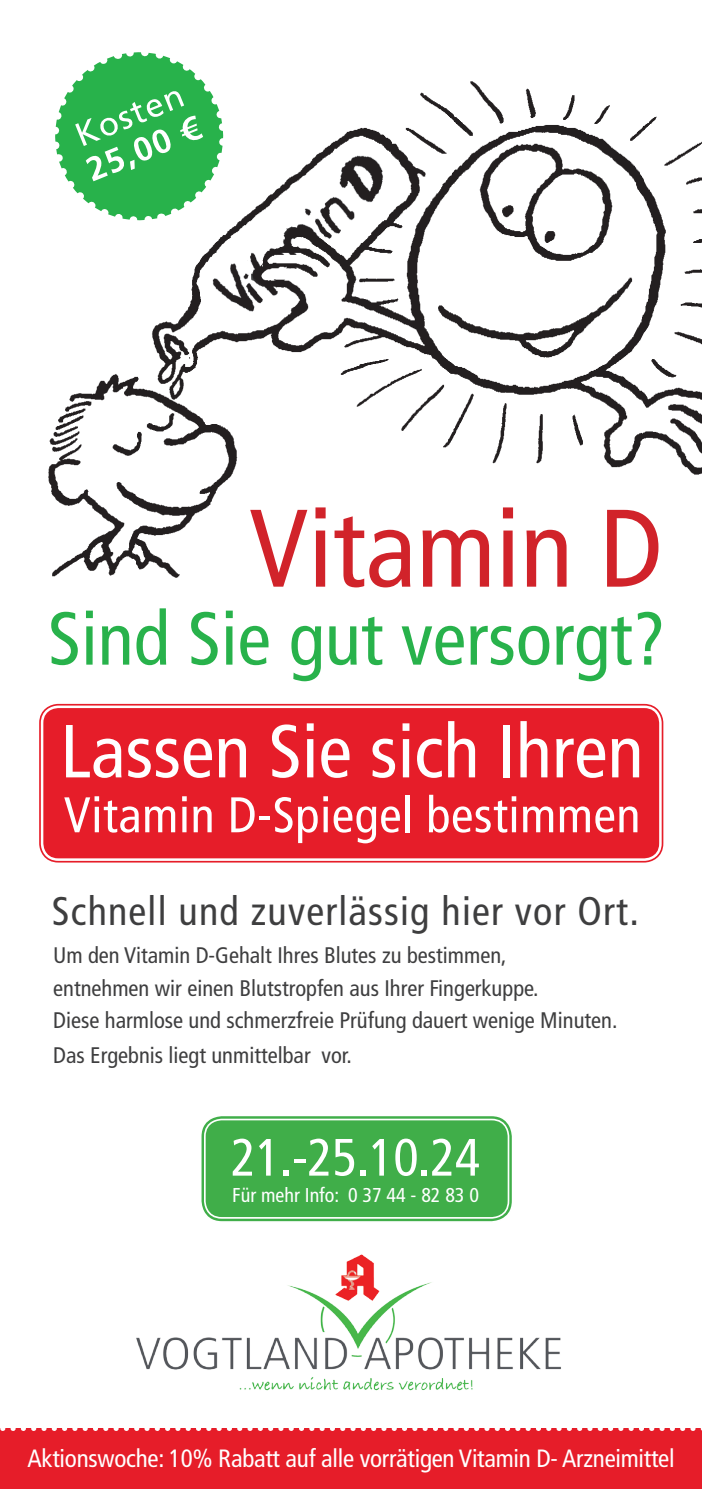
<style>
.page{position:relative;width:702px;height:1489px;background:#fff}
.page>*{position:absolute;margin:0;border:0;box-sizing:border-box;transform-origin:0 0}
.t1{font:condensed 110px "Frutiger LT Std";color:#d1232a}
.t2{font:condensed 75px "Frutiger LT Std";color:#28b24b}
.t3{font:condensed 75px "Frutiger LT Std";color:#fff}
.t4{font:condensed 52.5px "Frutiger LT Std";letter-spacing:-.01em;color:#fff}
.t5{font:condensed 50px "Frutiger LT Std";letter-spacing:.01em;color:#fff}
.t6{font:condensed 40px "Frutiger LT Std";letter-spacing:.03em;color:#3e3e3f}
.t7{font:condensed 25px "Frutiger LT Std";letter-spacing:-.01em;color:#fff}
.t8{font:condensed 22.5px/32.5px "Frutiger LT Std";color:#3e3e3f}
.t9{font:condensed 20px "Frutiger LT Std";color:#fff}
</style>
<div class="page">
<img style="left:48px;top:81px;width:654px;height:497px">
<svg style="left:48px;top:52px;width:184px;height:177px"></svg>
<div style="left:39px;top:704px;width:624px;height:158px;border:2px solid #e61d29;border-radius:18px"></div>
<div style="left:42px;top:707px;width:618px;height:152px;background:#e61d29"></div>
<div style="left:47px;top:712px;width:608px;height:142px;border:2px solid #e61d29;border-radius:10px"></div>
<div style="left:0;top:1428px;width:702px;height:60px;background:#e61d29"></div>
<svg style="left:0;top:1428px;width:702px;height:2px"></svg>
<img style="left:136px;top:1254px;width:425px;height:137px">
<div style="left:196px;top:1110px;width:321px;height:116px;border:2px solid #fff;border-radius:25px"></div>
<svg style="left:199px;top:1113px;width:315px;height:110px;background:#4fb458"></svg>
<div style="left:204px;top:1118px;width:305px;height:100px;border:2px solid #fff;border-radius:17px"></div>
<h1 class="t1" style="left:249px;top:484px;width:415px">Vitamin D</h1>
<h2 class="t2" style="left:48px;top:595px;width:619px">Sind Sie gut versorgt?</h2>
<h2 class="t3" style="left:60px;top:707px;width:585px">Lassen Sie sich Ihren</h2>
<h3 class="t5" style="left:64px;top:785px;width:578px">Vitamin D-Spiegel bestimmen</h3>
<h3 class="t6" style="left:52px;top:888px;width:588px">Schnell und zuverlässig hier vor Ort.</h3>
<p class="t8" style="left:53px;top:939px;width:565px">Um den Vitamin D-Gehalt Ihres Blutes zu bestimmen,<br>entnehmen wir einen Blutstropfen aus Ihrer Fingerkuppe.<br>Diese harmlose und schmerzfreie Prüfung dauert wenige Minuten.</p>
<p class="t8" style="left:53px;top:1039px;width:300px">Das Ergebnis liegt unmittelbar vor.</p>
<h3 class="t4" style="left:231px;top:1126px;width:251px">21.-25.10.24</h3>
<p class="t9" style="left:232px;top:1183px;width:248px">Für mehr Info: 0 37 44 - 82 83 0</p>
<p class="t7" style="left:27px;top:1443px;width:648px">Aktionswoche: 10% Rabatt auf alle vorrätigen Vitamin D- Arzneimittel</p>
</div>
